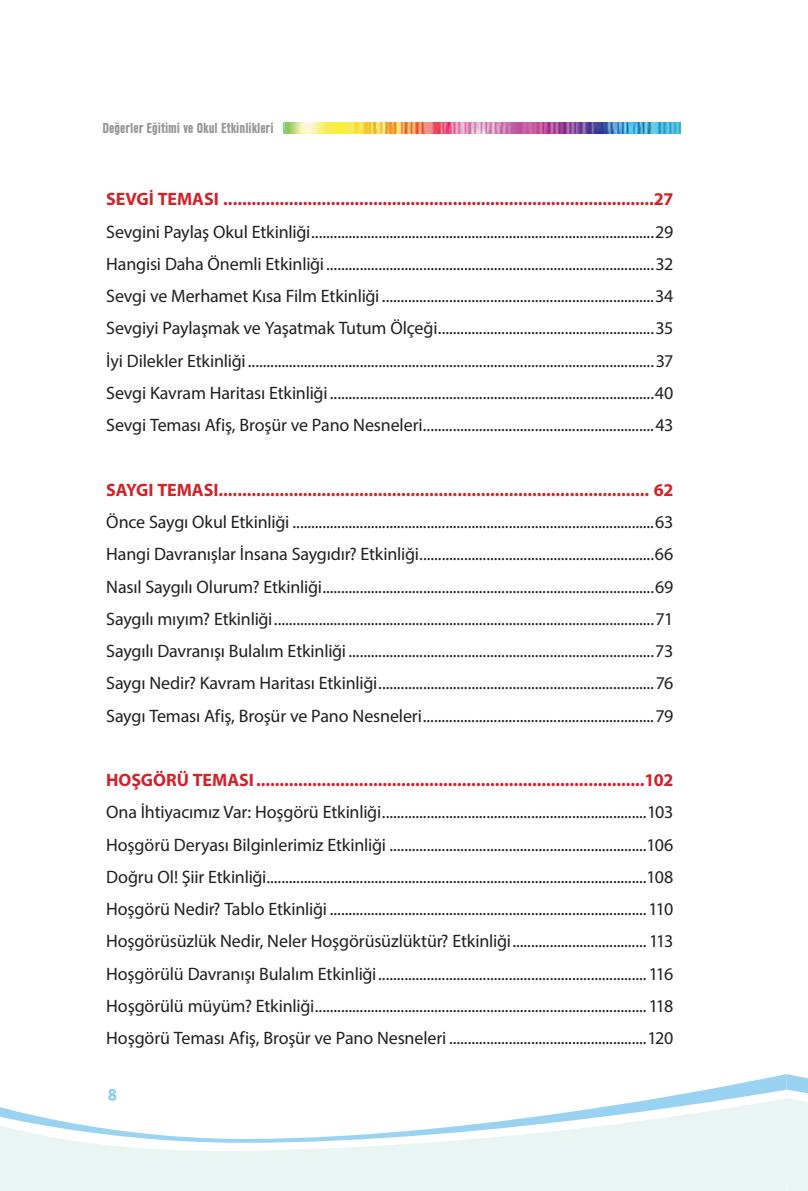
<style>
.page{position:relative;width:808px;height:1191px;background:#fff}
.page>*{position:absolute;margin:0;border:0;box-sizing:border-box;transform-origin:0 0}
.t1{font:18px/32.2px "Myriad Pro";letter-spacing:-.01em;color:#231f20;text-align:justify}
.t2{font:700 18px "Myriad Pro";color:#d1232a}
.t3{font:16.5px "Calibri";color:#9ad3f2}
.t4{font:700 condensed 15px "URW Grotesk T";color:#939598}
</style>
<div class="page">
<img style="left:284px;top:123px;width:397px;height:10px">
<svg style="left:787px;top:1074px;width:21px;height:117px;background:#e0f1f3"></svg>
<svg style="left:112px;top:1074px;width:675px;height:15px"></svg>
<svg style="left:108px;top:1089px;width:679px;height:9px"></svg>
<svg style="left:0;top:1098px;width:787px;height:93px"></svg>
<p class="t4" style="left:103px;top:120px;width:172px">Değerler Eğitimi ve Okul Etkinlikleri</p>
<p class="t2" style="left:106px;top:187px;width:568px">SEVGİ TEMASI ............................................................................................27</p>
<p class="t1" style="left:106px;top:215px;width:569px">Sevgini Paylaş Okul Etkinliği............................................................................................29<br>Hangisi Daha Önemli Etkinliği........................................................................................32<br>Sevgi ve Merhamet Kısa Film Etkinliği .........................................................................34<br>Sevgiyi Paylaşmak ve Yaşatmak Tutum Ölçeği..........................................................35<br>İyi Dilekler Etkinliği .............................................................................................................37<br>Sevgi Kavram Haritası Etkinliği .......................................................................................40<br>Sevgi Teması Afiş, Broşür ve Pano Nesneleri..............................................................43</p>
<p class="t2" style="left:106px;top:478px;width:568px">SAYGI TEMASI............................................................................................ 62</p>
<p class="t1" style="left:106px;top:505px;width:569px">Önce Saygı Okul Etkinliği .................................................................................................63<br>Hangi Davranışlar İnsana Saygıdır? Etkinliği...............................................................66<br>Nasıl Saygılı Olurum? Etkinliği.........................................................................................69<br>Saygılı mıyım? Etkinliği......................................................................................................71<br>Saygılı Davranışı Bulalım Etkinliği ..................................................................................73<br>Saygı Nedir? Kavram Haritası Etkinliği..........................................................................76<br>Saygı Teması Afiş, Broşür ve Pano Nesneleri..............................................................79</p>
<p class="t2" style="left:106px;top:768px;width:569px">HOŞGÖRÜ TEMASI...................................................................................102</p>
<p class="t1" style="left:106px;top:796px;width:569px">Ona İhtiyacımız Var: Hoşgörü Etkinliği.......................................................................103<br>Hoşgörü Deryası Bilginlerimiz Etkinliği .....................................................................106<br>Doğru Ol! Şiir Etkinliği......................................................................................................108<br>Hoşgörü Nedir? Tablo Etkinliği .....................................................................................110<br>Hoşgörüsüzlük Nedir, Neler Hoşgörüsüzlüktür? Etkinliği.................................... 113<br>Hoşgörülü Davranışı Bulalım Etkinliği........................................................................116<br>Hoşgörülü müyüm? Etkinliği.........................................................................................118<br>Hoşgörü Teması Afiş, Broşür ve Pano Nesneleri .....................................................120</p>
<p class="t3" style="left:108px;top:1084px;width:10px">8</p>
</div>
